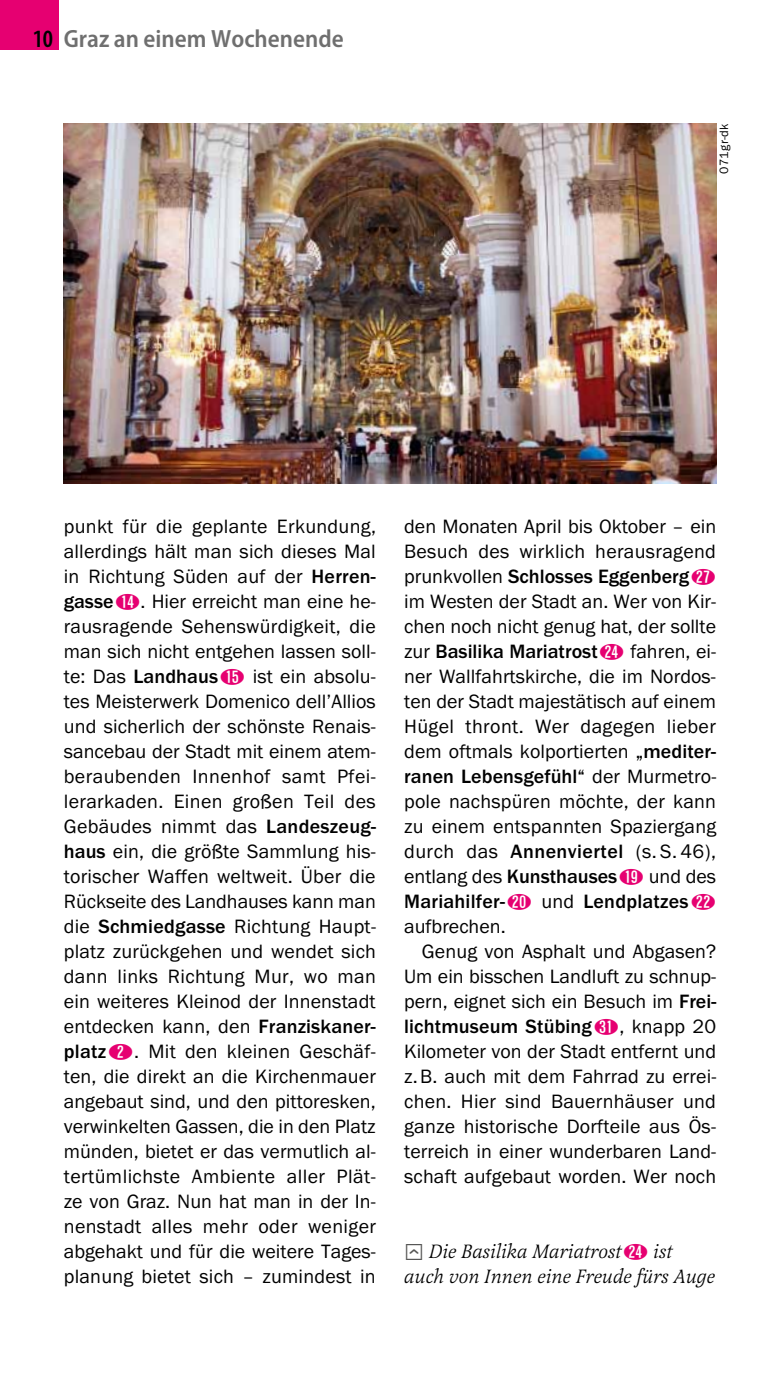
<style>
.page{position:relative;width:780px;height:1382px;background:#fff}
.page>*{position:absolute;margin:0;border:0;box-sizing:border-box;transform-origin:0 0}
.t1{font:600 semi-condensed 25px "Myriad Pro";color:#6f6f6f}
.t2{font:20px/25px "Franklin Gothic URW Boo";letter-spacing:.005em;color:#000;text-align:justify}
.t3{font:500 20px "Franklin Gothic URW";letter-spacing:.005em;color:#000}
.t4{font:italic 20px/25px "Latienne URWTOT";color:#000}
.t5{font:12.5px "Franklin Gothic URW Boo";letter-spacing:.025em;color:#000}
.s1{font-stretch:condensed;color:#000}
.s2{font-family:"Franklin Gothic URW";font-weight:500}
.s3{font-family:"Nummern";color:#e60071}
.s4{font-family:"Franklin Gothic URW Boo";font-weight:400}
.s5{font-family:"Nummern";font-weight:400;color:#e60071}
.s6{font-family:"Button Bonus Square Positive";font-style:normal;color:#575756}
.s7{font-family:"Nummern";font-style:normal;color:#e60071}
</style>
<div class="page">
<div style="left:0;top:0;width:58px;height:50px;background:#e60071"></div>
<img style="left:64px;top:123px;width:652px;height:360px">
<p class="t1" style="left:33px;top:25px;width:312px"><span class="s1">10</span> Graz an einem Wochenende</p>
<p class="t5" style="left:716px;top:174px;width:52px;rotate:-90deg">071gr-dk</p>
<p class="t2" style="left:64px;top:514px;width:314px">punkt für die geplante Erkundung, allerdings hält man sich dieses Mal in Richtung Süden auf der <span class="s2">Herren&shy;gasse</span><span class="s3">Ö</span>. Hier erreicht man eine he&shy;rausragende Sehenswürdigkeit, die man sich nicht entgehen lassen soll&shy;te: Das <span class="s2">Landhaus</span><span class="s3">×</span> ist ein absolu&shy;tes Meisterwerk Domenico dell’Allios und sicherlich der schönste Renais&shy;sancebau der Stadt mit einem atem&shy;beraubenden Innenhof samt Pfei&shy;lerarkaden. Einen großen Teil des Gebäudes nimmt das <span class="s2">Landeszeug&shy;haus</span> ein, die größte Sammlung his&shy;torischer Waffen weltweit. Über die Rückseite des Landhauses kann man die <span class="s2">Schmiedgasse</span> Richtung Haupt&shy;platz zurückgehen und wendet sich dann links Richtung Mur, wo man ein weiteres Kleinod der Innenstadt entdecken kann, den <span class="s2">Franziskaner&shy;platz</span><span class="s3">Ê</span>. Mit den kleinen Geschäf&shy;ten, die direkt an die Kirchenmauer angebaut sind, und den pittoresken, verwinkelten Gassen, die in den Platz münden, bietet er das vermutlich al&shy;tertümlichste Ambiente aller Plät&shy;ze von Graz. Nun hat man in der In&shy;nenstadt alles mehr oder weniger abgehakt und für die weitere Tages&shy;planung bietet sich – zumindest in</p>
<p class="t2" style="left:404px;top:514px;width:313px">den Monaten April bis Oktober – ein<br>Besuch des wirklich herausragend</p>
<p class="t3" style="left:404px;top:564px;width:313px"><span class="s4">prunkvollen</span> Schlosses Eggenberg<span class="s5">ã</span></p>
<p class="t2" style="left:404px;top:589px;width:313px">im Westen der Stadt an. Wer von Kir&shy;chen noch nicht genug hat, der sollte</p>
<p class="t3" style="left:404px;top:639px;width:313px"><span class="s4">zur</span> Basilika Mariatrost<span class="s5">à</span> <span class="s4">fahren, ei-</span></p>
<p class="t2" style="left:404px;top:664px;width:313px">ner Wallfahrtskirche, die im Nordos&shy;ten der Stadt majestätisch auf einem Hügel thront. Wer dagegen lieber dem oftmals kolportierten <span class="s2">„mediter-</span></p>
<p class="t3" style="left:404px;top:764px;width:314px">ranen Lebensgefühl“ <span class="s4">der Murmetro-</span></p>
<p class="t2" style="left:404px;top:789px;width:313px">pole nachspüren möchte, der kann zu einem entspannten Spaziergang durch das <span class="s2">Annenviertel</span> (s. S. 46), entlang des <span class="s2">Kunsthauses</span><span class="s3">Û</span> und des</p>
<p class="t3" style="left:404px;top:889px;width:313px">Mariahilfer-<span class="s5">Ü</span> <span class="s4">und</span> Lendplatzes<span class="s5">Þ</span></p>
<p class="t2" style="left:404px;top:914px;width:103px">aufbrechen.</p>
<p class="t2" style="left:422px;top:939px;width:296px">Genug von Asphalt und Abgasen?</p>
<p class="t2" style="left:404px;top:964px;width:313px">Um ein bisschen Landluft zu schnup-</p>
<p class="t2" style="left:404px;top:989px;width:313px">pern, eignet sich ein Besuch im <span class="s2">Frei-</span></p>
<p class="t3" style="left:404px;top:1014px;width:313px">lichtmuseum Stübing<span class="s5">ç</span><span class="s4">, knapp 20</span></p>
<p class="t2" style="left:404px;top:1039px;width:313px">Kilometer von der Stadt entfernt und z.B. auch mit dem Fahrrad zu errei&shy;chen. Hier sind Bauernhäuser und ganze historische Dorfteile aus Ös&shy;terreich in einer wunderbaren Land&shy;schaft aufgebaut worden. Wer noch</p>
<p class="t4" style="left:404px;top:1239px;width:312px"><span class="s6">n</span> Die Basilika Mariatrost<span class="s7">à</span> ist auch von Innen eine Freude fürs Auge</p>
</div>
